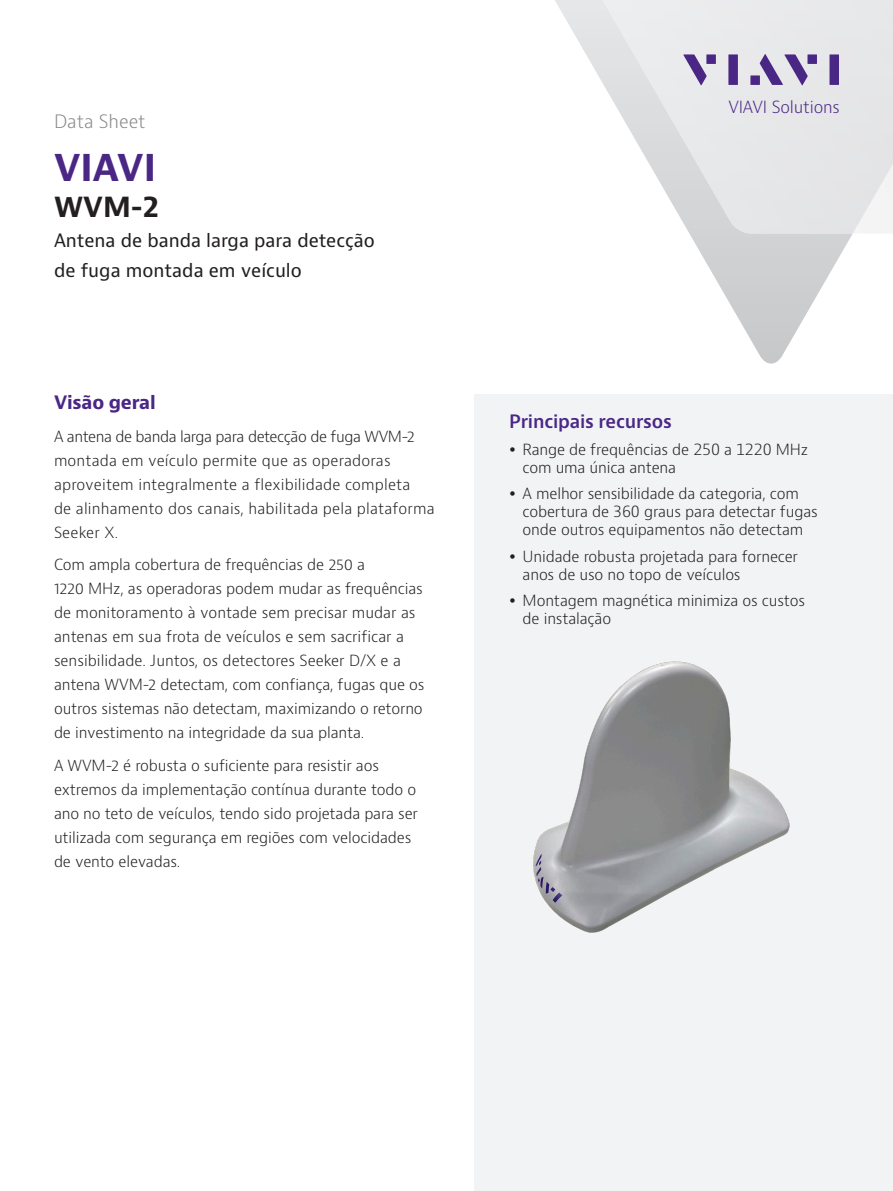
<style>
.page{position:relative;width:893px;height:1191px;background:#fff}
.page>*{position:absolute;margin:0;border:0;box-sizing:border-box;transform-origin:0 0}
.H1_Brand_Sub-Brand_2{font:700 36px "Bernino Sans";color:#4a2785}
.H2_Product_18_24{font:700 27px "Bernino Sans";color:#231f20}
.H3_Product_Descripto{font:18px/30px "Bernino Sans";color:#231f20}
.H2_Bullet_Heading_Pu{font:600 18px "Bernino Sans";letter-spacing:-.01em;color:#4a2785}
.H2_Heading_Purple_12{font:700 18px "Bernino Sans";letter-spacing:-.01em;color:#4a2785}
.P_DocType{font:300 18px "Bernino Sans";color:#87898c}
.t1{font:300 16.35px "Bernino Sans";letter-spacing:-.01em;color:#4a2785}
.P_10_16{font:300 15px/24px "Bernino Sans";letter-spacing:-.01em;color:#231f20}
.P_10_16-2{font:300 15px/24px "Bernino Sans";letter-spacing:.01em;color:#231f20}
</style>
<div class="page">
<svg style="left:690px;top:234px;width:162px;height:130px"></svg>
<svg style="left:555px;top:0;width:338px;height:234px"></svg>
<svg style="left:683px;top:54px;width:24px;height:31px"></svg>
<div style="left:706px;top:54px;width:10px;height:10px;background:#4a2785"></div>
<div style="left:728px;top:54px;width:10px;height:31px;background:#4a2785"></div>
<div style="left:807px;top:54px;width:10px;height:10px;background:#4a2785"></div>
<div style="left:829px;top:54px;width:10px;height:31px;background:#4a2785"></div>
<svg style="left:760px;top:54px;width:48px;height:31px"></svg>
<div style="left:750px;top:75px;width:10px;height:10px;background:#4a2785"></div>
<div style="left:475px;top:394px;width:418px;height:797px;background:#f2f3f4"></div>
<img style="left:533px;top:661px;width:257px;height:272px">
<p class="P_DocType" style="left:54px;top:109px;width:93px">Data Sheet</p>
<p class="H1_Brand_Sub-Brand_2" style="left:54px;top:144px;width:104px">VIAVI</p>
<p class="H2_Product_18_24" style="left:54px;top:189px;width:106px">WVM-2</p>
<p class="H3_Product_Descripto" style="left:54px;top:225px;width:322px">Antena de banda larga para detecção de fuga montada em veículo</p>
<p class="H2_Heading_Purple_12" style="left:54px;top:391px;width:103px">Visão geral</p>
<p class="P_10_16-2" style="left:54px;top:424px;width:382px">A antena de banda larga para detecção de fuga WVM-2 montada em veículo permite que as operadoras aproveitem integralmente a flexibilidade completa<br>de alinhamento dos canais, habilitada pela plataforma Seeker X.</p>
<p class="P_10_16" style="left:54px;top:553px;width:372px">Com ampla cobertura de frequências de 250 a<br>1220 MHz, as operadoras podem mudar as frequências de monitoramento à vontade sem precisar mudar as antenas em sua frota de veículos e sem sacrificar a sensibilidade. Juntos, os detectores Seeker D/X e a antena WVM-2 detectam, com confiança, fugas que os outros sistemas não detectam, maximizando o retorno de investimento na integridade da sua planta.</p>
<p class="P_10_16" style="left:54px;top:753px;width:366px">A WVM-2 é robusta o suficiente para resistir aos extremos da implementação contínua durante todo o ano no teto de veículos, tendo sido projetada para ser utilizada com segurança em regiões com velocidades de vento elevadas.</p>
<p class="t1" style="left:728px;top:96px;width:113px">VIAVI Solutions</p>
<p class="H2_Bullet_Heading_Pu" style="left:509px;top:410px;width:164px">Principais recursos</p>
<p class="P_10_16" style="left:523px;top:441px;width:287px;line-height:18px">Range de frequências de 250 a 1220 MHz com uma única antena</p>
<p class="P_10_16" style="left:523px;top:485px;width:297px;line-height:18px">A melhor sensibilidade da categoria, com cobertura de 360 graus para detectar fugas onde outros equipamentos não detectam</p>
<p class="P_10_16" style="left:523px;top:548px;width:277px;line-height:18px">Unidade robusta projetada para fornecer anos de uso no topo de veículos</p>
<p class="P_10_16" style="left:523px;top:592px;width:284px;line-height:18px">Montagem magnética minimiza os custos de instalação</p>
</div>
